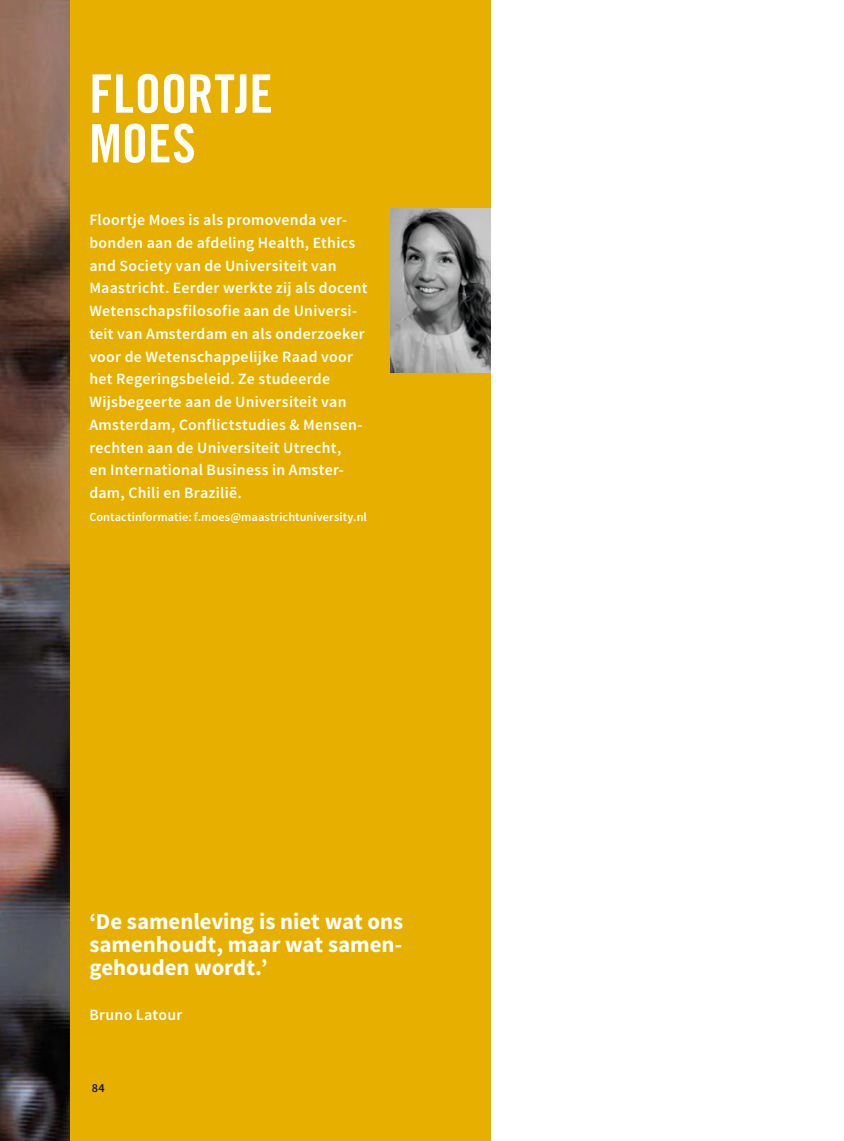
<style>
.page{position:relative;width:844px;height:1141px;background:#fff}
.page>*{position:absolute;margin:0;border:0;box-sizing:border-box;transform-origin:0 0}
.t1{font:700 condensed 53.02px/49.7px "Trade Gothic No.20";color:#fff}
.t2{font:700 22.75px/22.8px "Source Sans Pro";color:#fff;text-align:justify}
.t3{font:600 15.75px/22.8px "Source Sans Pro";letter-spacing:.02em;color:#fff}
.t4{font:600 12.25px "Source Sans Pro";letter-spacing:.005em;color:#fff}
.t5{font:600 12.25px "Source Sans Pro";color:#131413}
</style>
<div class="page">
<div style="left:69px;top:0;width:421px;height:1141px;background:#e7b000"></div>
<img style="left:0;top:0;width:69px;height:1141px">
<img style="left:390px;top:208px;width:100px;height:165px">
<h1 class="t1" style="left:89px;top:69px;width:185px">FLOORTJE<br>MOES</h1>
<p class="t3" style="left:89px;top:209px;width:280px">Floortje Moes is als promovenda ver&shy;bonden aan de afdeling Health, Ethics and Society van de Universiteit van Maastricht. Eerder werkte zij als docent Wetenschapsfilosofie aan de Universi&shy;teit van Amsterdam en als onderzoeker voor de Wetenschappelijke Raad voor het Regeringsbeleid. Ze studeerde Wijsbegeerte aan de Universiteit van Amsterdam, Conflictstudies &amp; Mensen&shy;rechten aan de Universiteit Utrecht,<br>en International Business in Amster&shy;dam, Chili en Brazilië.</p>
<p class="t4" style="left:89px;top:509px;width:279px">Contactinformatie: f.moes@maastrichtuniversity.nl</p>
<h2 class="t2" style="left:89px;top:911px;width:315px">‘De samenleving is niet wat ons samenhoudt, maar wat samen&shy;gehouden wordt.’</h2>
<p class="t3" style="left:89px;top:1004px;width:94px">Bruno Latour</p>
<p class="t5" style="left:92px;top:1080px;width:15px">84</p>
</div>
